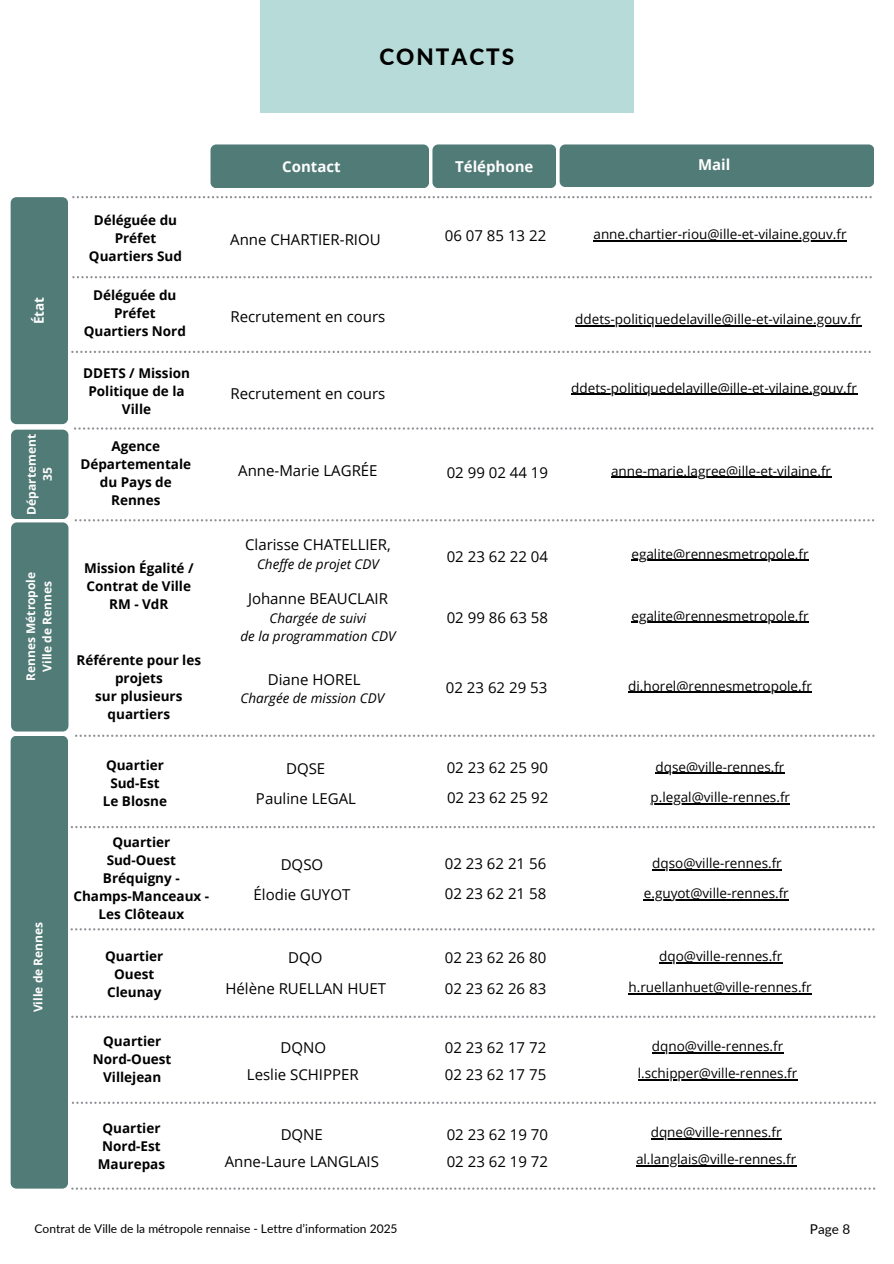
<style>
.page{position:relative;width:894px;height:1264px;background:#fff}
.page>*{position:absolute;margin:0;border:0;box-sizing:border-box;transform-origin:0 0}
.t1{font:800 22.5px "Lato";letter-spacing:.09em;color:#000}
.t2{font:15px "Open Sans";color:#000}
.t3{font:700 15px "Open Sans";color:#fefefe}
.t4{font:13.5px "Open Sans";color:#000}
.t5{font:700 13.5px/18px "Open Sans";color:#000;text-align:center}
.t6{font:italic 13.5px/18px "Open Sans";color:#000;text-align:center}
.t7{font:13.5px "Lato";color:#000}
.t8{font:700 13.5px "Open Sans";color:#fefefe}
.t9{font:12px "Lato";color:#000}
.t10{font:700 12px/16px "Open Sans";color:#fefefe;text-align:center}
</style>
<div class="page">
<div style="left:260px;top:0;width:373px;height:113px;background:#b6dbd9"></div>
<div style="left:11px;top:197px;width:57px;height:227px;background:#517b77;border-radius:6px"></div>
<div style="left:210px;top:144px;width:219px;height:44px;background:#517b77;border-radius:6px"></div>
<div style="left:432px;top:144px;width:124px;height:44px;background:#517b77;border-radius:6px"></div>
<div style="left:559px;top:144px;width:315px;height:43px;background:#517b77;border-radius:6px"></div>
<svg style="left:72px;top:276px;width:799px;height:2px"></svg>
<svg style="left:71px;top:350px;width:799px;height:3px"></svg>
<div style="left:11px;top:430px;width:57px;height:89px;background:#517b77;border-radius:6px"></div>
<svg style="left:74px;top:427px;width:799px;height:2px"></svg>
<svg style="left:75px;top:519px;width:798px;height:2px"></svg>
<div style="left:11px;top:522px;width:57px;height:209px;background:#517b77;border-radius:6px"></div>
<div style="left:11px;top:735px;width:57px;height:453px;background:#517b77;border-radius:6px"></div>
<svg style="left:75px;top:734px;width:799px;height:3px"></svg>
<svg style="left:71px;top:826px;width:803px;height:2px"></svg>
<svg style="left:71px;top:928px;width:803px;height:2px"></svg>
<svg style="left:71px;top:1015px;width:804px;height:2px"></svg>
<svg style="left:72px;top:1101px;width:803px;height:2px"></svg>
<svg style="left:71px;top:1187px;width:804px;height:2px"></svg>
<svg style="left:72px;top:196px;width:799px;height:2px"></svg>
<hr style="left:593px;top:240px;width:253px;height:1px;background:#000">
<hr style="left:571px;top:394px;width:286px;height:1px;background:#000">
<hr style="left:611px;top:477px;width:220px;height:1px;background:#000">
<hr style="left:631px;top:560px;width:177px;height:1px;background:#000">
<hr style="left:655px;top:772px;width:129px;height:2px;background:#000">
<hr style="left:650px;top:803px;width:140px;height:1px;background:#000">
<hr style="left:652px;top:869px;width:129px;height:1px;background:#000">
<hr style="left:643px;top:899px;width:145px;height:1px;background:#000">
<hr style="left:659px;top:962px;width:123px;height:1px;background:#000">
<hr style="left:628px;top:993px;width:183px;height:1px;background:#000">
<hr style="left:651px;top:1052px;width:132px;height:1px;background:#000">
<hr style="left:637px;top:1079px;width:160px;height:1px;background:#000">
<hr style="left:650px;top:1138px;width:131px;height:1px;background:#000">
<hr style="left:635px;top:1165px;width:161px;height:1px;background:#000">
<hr style="left:631px;top:621px;width:177px;height:1px;background:#000">
<hr style="left:628px;top:691px;width:183px;height:2px;background:#000">
<hr style="left:575px;top:325px;width:286px;height:1px;background:#000">
<h3 class="t1" style="left:379px;top:42px;width:136px">CONTACTS</h3>
<h3 class="t8" style="left:29px;top:324px;width:29px;rotate:-90deg">État</h3>
<p class="t10" style="left:23px;top:514px;width:82px;rotate:-90deg">Département<br>35</p>
<h1 class="t10" style="left:23px;top:681px;width:111px;rotate:-90deg">Rennes Métropole<br>Ville de Rennes</h1>
<h4 class="t10" style="left:30px;top:1012px;width:92px;rotate:-90deg">Ville de Rennes</h4>
<h3 class="t5" style="left:89px;top:210px;width:94px">Déléguée du<br>Préfet<br>Quartiers Sud</h3>
<h4 class="t5" style="left:84px;top:286px;width:104px">Déléguée du<br>Préfet<br>Quartiers Nord</h4>
<h4 class="t5" style="left:83px;top:363px;width:108px">DDETS / Mission<br>Politique de la<br>Ville</h4>
<p class="t5" style="left:80px;top:437px;width:112px">Agence<br>Départementale du Pays de<br>Rennes</p>
<h4 class="t5" style="left:84px;top:558px;width:111px">Mission Égalité /<br>Contrat de Ville<br>RM - VdR</h4>
<h4 class="t5" style="left:76px;top:651px;width:126px">Référente pour les projets<br>sur plusieurs quartiers</h4>
<p class="t5" style="left:103px;top:755px;width:66px">Quartier<br>Sud-Est<br>Le Blosne</p>
<p class="t5" style="left:73px;top:832px;width:137px">Quartier<br>Sud-Ouest<br>Bréquigny -<br>Champs-Manceaux -<br>Les Clôteaux</p>
<h3 class="t5" style="left:105px;top:947px;width:59px">Quartier<br>Ouest<br>Cleunay</h3>
<h4 class="t5" style="left:93px;top:1031px;width:80px">Quartier<br>Nord-Ouest<br>Villejean</h4>
<h4 class="t5" style="left:98px;top:1118px;width:69px">Quartier<br>Nord-Est<br>Maurepas</h4>
<h3 class="t3" style="left:282px;top:155px;width:60px">Contact</h3>
<p class="t3" style="left:455px;top:155px;width:80px">Téléphone</p>
<h3 class="t3" style="left:698px;top:154px;width:34px">Mail</h3>
<h4 class="t2" style="left:230px;top:228px;width:152px">Anne CHARTIER-RIOU</h4>
<h5 class="t2" style="left:444px;top:225px;width:103px">06 07 85 13 22</h5>
<p class="t4" style="left:593px;top:224px;width:254px">anne.chartier-riou@ille-et-vilaine.gouv.fr</p>
<h3 class="t2" style="left:230px;top:306px;width:156px">Recrutement en cours</h3>
<h4 class="t4" style="left:575px;top:310px;width:287px">ddets-politiquedelaville@ille-et-vilaine.gouv.fr</h4>
<h4 class="t2" style="left:230px;top:383px;width:156px">Recrutement en cours</h4>
<h4 class="t4" style="left:571px;top:378px;width:287px">ddets-politiquedelaville@ille-et-vilaine.gouv.fr</h4>
<h4 class="t2" style="left:238px;top:460px;width:141px">Anne-Marie LAGRÉE</h4>
<h3 class="t2" style="left:446px;top:462px;width:103px">02 99 02 44 19</h3>
<h3 class="t4" style="left:611px;top:461px;width:221px">anne-marie.lagree@ille-et-vilaine.fr</h3>
<h4 class="t2" style="left:245px;top:534px;width:147px">Clarisse CHATELLIER,</h4>
<h4 class="t6" style="left:257px;top:555px;width:123px">Cheffe de projet CDV</h4>
<p class="t2" style="left:248px;top:588px;width:141px">Johanne BEAUCLAIR</p>
<p class="t6" style="left:240px;top:609px;width:156px">Chargée de suivi<br>de la programmation CDV</p>
<h4 class="t2" style="left:446px;top:545px;width:103px">02 23 62 22 04</h4>
<h4 class="t2" style="left:446px;top:606px;width:103px">02 99 86 63 58</h4>
<h4 class="t4" style="left:631px;top:544px;width:178px">egalite@rennesmetropole.fr</h4>
<h4 class="t4" style="left:631px;top:606px;width:178px">egalite@rennesmetropole.fr</h4>
<p class="t2" style="left:268px;top:669px;width:94px">Diane HOREL</p>
<p class="t6" style="left:240px;top:689px;width:145px">Chargée de mission CDV</p>
<h4 class="t2" style="left:446px;top:676px;width:103px">02 23 62 29 53</h4>
<h4 class="t4" style="left:628px;top:676px;width:185px">di.horel@rennesmetropole.fr</h4>
<h3 class="t2" style="left:286px;top:757px;width:41px">DQSE</h3>
<h2 class="t2" style="left:256px;top:788px;width:101px">Pauline LEGAL</h2>
<h4 class="t2" style="left:446px;top:757px;width:103px">02 23 62 25 90</h4>
<h4 class="t2" style="left:447px;top:787px;width:103px">02 23 62 25 92</h4>
<h4 class="t4" style="left:655px;top:757px;width:130px">dqse@ville-rennes.fr</h4>
<h4 class="t4" style="left:650px;top:787px;width:141px">p.legal@ville-rennes.fr</h4>
<h4 class="t2" style="left:280px;top:854px;width:44px">DQSO</h4>
<h4 class="t2" style="left:253px;top:884px;width:98px">Élodie GUYOT</h4>
<p class="t2" style="left:444px;top:853px;width:103px">02 23 62 21 56</p>
<h5 class="t2" style="left:444px;top:883px;width:103px">02 23 62 21 58</h5>
<h5 class="t4" style="left:652px;top:853px;width:131px">dqso@ville-rennes.fr</h5>
<p class="t4" style="left:643px;top:883px;width:146px">e.guyot@ville-rennes.fr</p>
<h4 class="t2" style="left:288px;top:947px;width:36px">DQO</h4>
<h4 class="t2" style="left:225px;top:978px;width:162px">Hélène RUELLAN HUET</h4>
<h4 class="t2" style="left:444px;top:946px;width:103px">02 23 62 26 80</h4>
<h4 class="t2" style="left:444px;top:977px;width:103px">02 23 62 26 83</h4>
<h3 class="t4" style="left:659px;top:946px;width:124px">dqo@ville-rennes.fr</h3>
<h2 class="t4" style="left:628px;top:977px;width:184px">h.ruellanhuet@ville-rennes.fr</h2>
<h4 class="t2" style="left:280px;top:1037px;width:47px">DQNO</h4>
<p class="t2" style="left:247px;top:1064px;width:113px">Leslie SCHIPPER</p>
<h4 class="t2" style="left:444px;top:1037px;width:103px">02 23 62 17 72</h4>
<h4 class="t2" style="left:444px;top:1064px;width:103px">02 23 62 17 75</h4>
<h4 class="t4" style="left:651px;top:1036px;width:133px">dqno@ville-rennes.fr</h4>
<h4 class="t4" style="left:637px;top:1063px;width:161px">l.schipper@ville-rennes.fr</h4>
<h3 class="t2" style="left:280px;top:1123px;width:44px">DQNE</h3>
<h2 class="t2" style="left:225px;top:1150px;width:156px">Anne-Laure LANGLAIS</h2>
<h3 class="t2" style="left:446px;top:1123px;width:103px">02 23 62 19 70</h3>
<h4 class="t2" style="left:446px;top:1150px;width:103px">02 23 62 19 72</h4>
<h4 class="t4" style="left:650px;top:1122px;width:132px">dqne@ville-rennes.fr</h4>
<h4 class="t4" style="left:635px;top:1149px;width:162px">al.langlais@ville-rennes.fr</h4>
<h3 class="t9" style="left:35px;top:1221px;width:364px">Contrat de Ville de la métropole rennaise - Lettre d’information 2025</h3>
<h2 class="t7" style="left:809px;top:1220px;width:42px">Page 8</h2>
</div>
